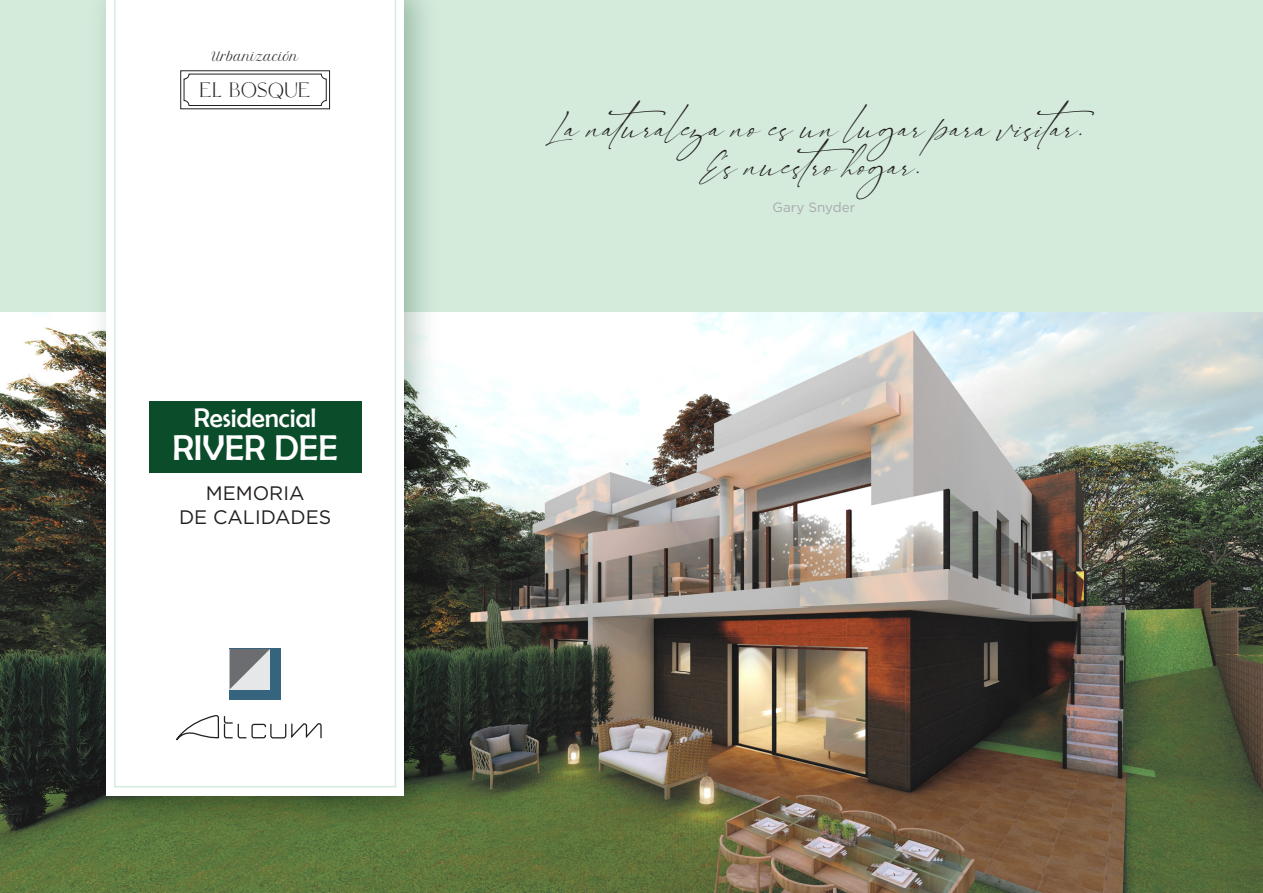
<style>
.page{position:relative;width:1263px;height:893px;background:#d4ebdc}
.page>*{position:absolute;margin:0;border:0;box-sizing:border-box;transform-origin:0 0}
.t1{font:36px "Berlin Sans FB";color:#fff}
.t2{font:27px/37.5px "Signatie";color:#231f20}
.t3{font:27px "Berlin Sans FB";color:#fff}
.t4{font:21px "Hunter";letter-spacing:.025em;color:#231f20}
.t5{font:19.5px/23.4px "Gotham";color:#231f20;text-align:center}
.t6{font:13.5px "Gotham";color:#a8a9ad}
.t7{font:12px "Petit Formal Script";color:#231f20}
</style>
<div class="page">
<img style="left:0;top:313px;width:1263px;height:580px">
<img style="left:76px;top:0;width:375px;height:842px">
<div style="left:106px;top:0;width:298px;height:795px;background:#fff"></div>
<svg style="left:114px;top:0;width:282px;height:787px"></svg>
<div style="left:149px;top:402px;width:212px;height:71px;background:#0b4c2a"></div>
<div style="left:184px;top:74px;width:143px;height:32px;border:1px solid #231f20;border-radius:5px"></div>
<svg style="left:175px;top:236px;width:147px;height:657px"></svg>
<p class="t7" style="left:211px;top:49px;width:89px">Urbanización</p>
<p class="t4" style="left:200px;top:78px;width:112px">EL BOSQUE</p>
<p class="t3" style="left:194px;top:403px;width:124px">Residencial</p>
<h1 class="t1" style="left:173px;top:428px;width:167px">RIVER DEE</h1>
<p class="t5" style="left:179px;top:481px;width:154px">MEMORIA<br>DE CALIDADES</p>
<p class="t2" style="left:699px;top:109px;width:406px;text-indent:-154px">La naturaleza no es un lugar para visitar.<br>Es nuestro hogar.</p>
<p class="t6" style="left:772px;top:199px;width:84px">Gary Snyder</p>
</div>
